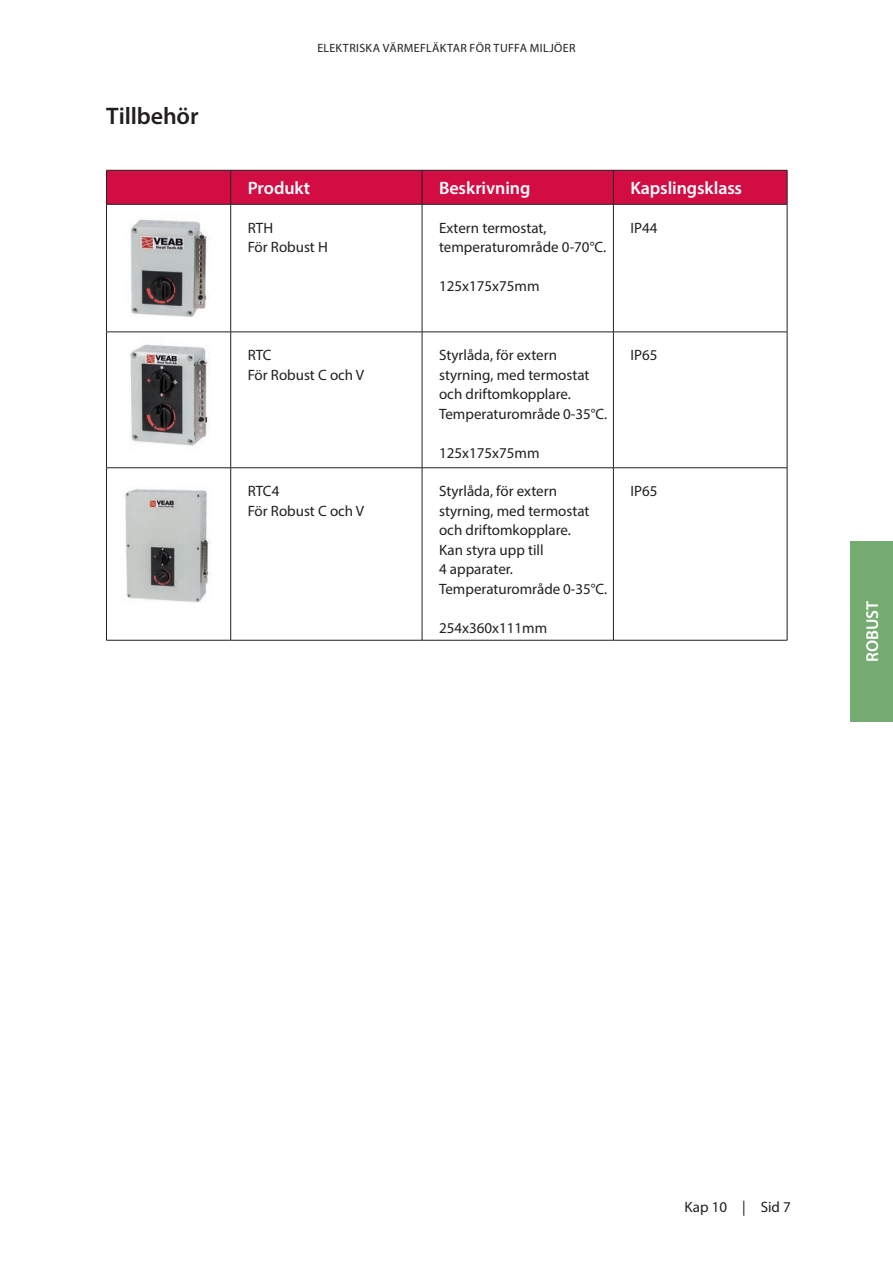
<style>
.page{position:relative;width:893px;height:1263px;background:#fff}
.page>*{position:absolute;margin:0;border:0;box-sizing:border-box;transform-origin:0 0}
.Mell2_-_Svart{font:600 24px "Myriad Pro";letter-spacing:-.005em;color:#231f20}
.Mell_-_Vit{font:600 18px "Myriad Pro";letter-spacing:-.005em;color:#fff}
.t1{font:600 17.25px "Myriad Pro";letter-spacing:-.005em;color:#fff}
.Ingress{font:15px/19.5px "Myriad Pro";color:#231f20}
.TOP{font:12px "Myriad Pro";letter-spacing:.025em;color:#231f20}
</style>
<div class="page">
<img style="left:130px;top:344px;width:80px;height:102px">
<img style="left:130px;top:219px;width:77px;height:98px">
<img style="left:125px;top:489px;width:87px;height:114px">
<div style="left:107px;top:171px;width:680px;height:33px;background:#d20d44"></div>
<hr style="left:106px;top:170px;width:125px;height:1px;background:#231f20">
<hr style="left:106px;top:170px;width:1px;height:34px;background:#231f20">
<hr style="left:231px;top:170px;width:191px;height:1px;background:#231f20">
<hr style="left:230px;top:170px;width:1px;height:34px;background:#231f20">
<hr style="left:422px;top:170px;width:191px;height:1px;background:#231f20">
<hr style="left:422px;top:170px;width:1px;height:34px;background:#231f20">
<hr style="left:613px;top:170px;width:174px;height:1px;background:#231f20">
<hr style="left:613px;top:170px;width:1px;height:34px;background:#231f20">
<hr style="left:787px;top:170px;width:1px;height:34px;background:#231f20">
<hr style="left:106px;top:204px;width:125px;height:1px;background:#231f20">
<hr style="left:106px;top:204px;width:1px;height:128px;background:#231f20">
<hr style="left:231px;top:204px;width:191px;height:1px;background:#231f20">
<hr style="left:230px;top:204px;width:1px;height:128px;background:#231f20">
<hr style="left:422px;top:204px;width:191px;height:1px;background:#231f20">
<hr style="left:422px;top:204px;width:1px;height:128px;background:#231f20">
<hr style="left:613px;top:204px;width:174px;height:1px;background:#231f20">
<hr style="left:613px;top:204px;width:1px;height:128px;background:#231f20">
<hr style="left:787px;top:204px;width:1px;height:128px;background:#231f20">
<hr style="left:106px;top:332px;width:125px;height:1px;background:#231f20">
<hr style="left:106px;top:332px;width:1px;height:136px;background:#231f20">
<hr style="left:231px;top:332px;width:191px;height:1px;background:#231f20">
<hr style="left:230px;top:332px;width:1px;height:136px;background:#231f20">
<hr style="left:422px;top:332px;width:191px;height:1px;background:#231f20">
<hr style="left:422px;top:332px;width:1px;height:136px;background:#231f20">
<hr style="left:613px;top:332px;width:174px;height:1px;background:#231f20">
<hr style="left:613px;top:332px;width:1px;height:136px;background:#231f20">
<hr style="left:787px;top:332px;width:1px;height:136px;background:#231f20">
<hr style="left:106px;top:467px;width:125px;height:1px;background:#231f20">
<hr style="left:106px;top:468px;width:1px;height:172px;background:#231f20">
<hr style="left:231px;top:467px;width:191px;height:1px;background:#231f20">
<hr style="left:230px;top:468px;width:1px;height:172px;background:#231f20">
<hr style="left:422px;top:467px;width:191px;height:1px;background:#231f20">
<hr style="left:422px;top:468px;width:1px;height:172px;background:#231f20">
<hr style="left:613px;top:467px;width:174px;height:1px;background:#231f20">
<hr style="left:613px;top:468px;width:1px;height:172px;background:#231f20">
<hr style="left:787px;top:468px;width:1px;height:172px;background:#231f20">
<hr style="left:106px;top:640px;width:125px;height:1px;background:#231f20">
<hr style="left:231px;top:640px;width:191px;height:1px;background:#231f20">
<hr style="left:422px;top:640px;width:191px;height:1px;background:#231f20">
<hr style="left:613px;top:640px;width:174px;height:1px;background:#231f20">
<div style="left:850px;top:541px;width:43px;height:181px;background:#75aa70"></div>
<p class="Mell2_-_Svart" style="left:106px;top:101px;width:94px">Tillbehör</p>
<p class="TOP" style="left:317px;top:40px;width:260px">ELEKTRISKA VÄRMEFLÄKTAR FÖR TUFFA MILJÖER</p>
<p class="Mell_-_Vit" style="left:248px;top:177px;width:64px">Produkt</p>
<p class="Mell_-_Vit" style="left:439px;top:177px;width:93px">Beskrivning</p>
<p class="Mell_-_Vit" style="left:630px;top:177px;width:113px">Kapslingsklass</p>
<p class="Ingress" style="left:248px;top:218px;width:27px">RTH</p>
<p class="Ingress" style="left:248px;top:237px;width:82px">För Robust H</p>
<p class="Ingress" style="left:630px;top:218px;width:28px">IP44</p>
<p class="Ingress" style="left:439px;top:218px;width:169px">Extern termostat, temperaturområde 0-70°C.</p>
<p class="Ingress" style="left:439px;top:276px;width:102px">125x175x75mm</p>
<p class="Ingress" style="left:248px;top:345px;width:25px">RTC</p>
<p class="Ingress" style="left:248px;top:365px;width:118px">För Robust C och V</p>
<p class="Ingress" style="left:248px;top:481px;width:33px">RTC4</p>
<p class="Ingress" style="left:248px;top:500px;width:118px">För Robust C och V</p>
<p class="Ingress" style="left:439px;top:345px;width:170px">Styrlåda, för extern styrning, med termostat och driftomkopplare.<br>Temperaturområde 0-35°C.</p>
<p class="Ingress" style="left:439px;top:443px;width:102px">125x175x75mm</p>
<p class="Ingress" style="left:439px;top:481px;width:152px">Styrlåda, för extern styrning, med termostat och driftomkopplare.<br>Kan styra upp till<br>4 apparater.</p>
<p class="Ingress" style="left:439px;top:578px;width:170px">Temperaturområde 0-35°C.</p>
<p class="Ingress" style="left:439px;top:617px;width:110px">254x360x111mm</p>
<p class="Ingress" style="left:630px;top:345px;width:28px">IP65</p>
<p class="Ingress" style="left:630px;top:481px;width:28px">IP65</p>
<p class="t1" style="left:861px;top:662px;width:63px;rotate:-90deg">ROBUST</p>
<p class="Ingress" style="left:684px;top:1197px;width:108px">Kap 10 | Sid 7</p>
</div>
